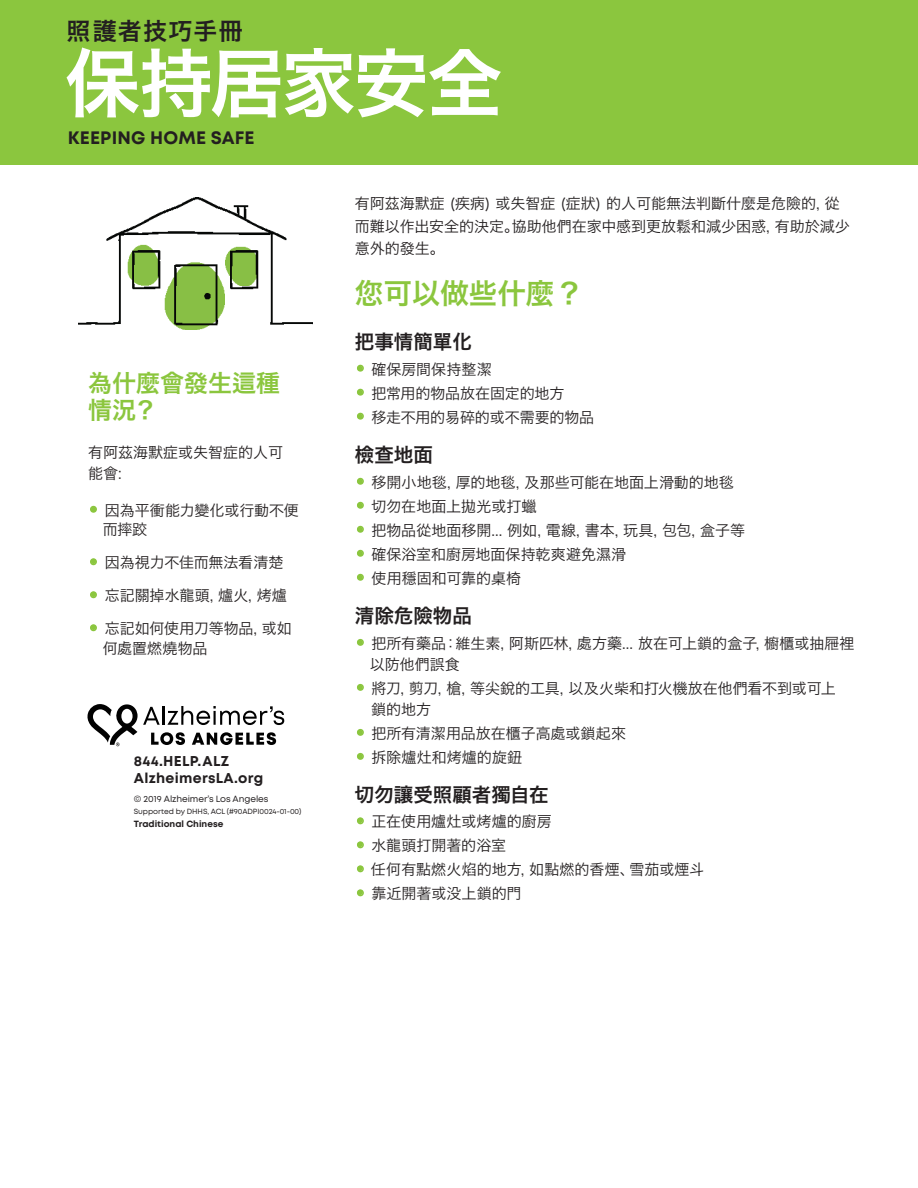
<style>
.page{position:relative;width:918px;height:1188px;background:#fff}
.page>*{position:absolute;margin:0;border:0;box-sizing:border-box;transform-origin:0 0}
.t1{font:75px "Hira Kaku Pro N W6";letter-spacing:-.03em;color:#fff}
.t2{font:28.5px "Hira Kaku Pro N W6";color:#8bc63e}
.t3{font:24px/27px "Hira Kaku Pro N W6";color:#8bc63e}
.t4{font:24px "Hira Kaku Pro N W6";letter-spacing:.05em;color:#231f20}
.t5{font:19.5px "Hira Kaku Pro N W6";color:#231f20}
.t6{font:700 18px "Mont";letter-spacing:.01em;color:#231f20}
.t7{font:15px/21px "Hira Kaku Pro N W3";color:#231f20}
.t8{font:700 14.25px/16.5px "Mont";letter-spacing:.02em;color:#231f20}
.t9{font:9px "Mont";letter-spacing:-.01em;color:#231f20}
.t10{font:700 9px "Mont";color:#231f20}
.t11{font:7.5px "Mont";letter-spacing:-.01em;color:#231f20}
.s1{font-family:"Century Gothic";font-size:18px;color:#8bc63e}
.s2{font-family:"Hiragino Sans GB W6"}
.s3{font-family:"Hiragino Sans GB W3"}
</style>
<div class="page">
<div style="left:0;top:0;width:918px;height:164px;background:#8bc63e"></div>
<img style="left:78px;top:198px;width:235px;height:132px">
<svg style="left:87px;top:704px;width:197px;height:42px"></svg>
<h3 class="t4" style="left:66px;top:9px;width:178px">照護者技巧手冊</h3>
<h1 class="t1" style="left:65px;top:15px;width:439px">保持居家安全</h1>
<p class="t6" style="left:68px;top:126px;width:188px">KEEPING HOME SAFE</p>
<h3 class="t3" style="left:88px;top:368px;width:194px">為什麼會發生這種情況？</h3>
<p class="t7" style="left:88px;top:441px;width:197px">有阿茲海默症或失智症的人可能會:</p>
<p class="t7" style="left:103px;top:499px;width:198px;line-height:19.5px;text-indent:-15px"><span class="s1">•</span> 因為平衝能力變化或行動不便而摔跤</p>
<p class="t7" style="left:88px;top:551px;width:197px"><span class="s1">•</span> 因為視力不佳而無法看清楚</p>
<p class="t7" style="left:88px;top:584px;width:200px"><span class="s1">•</span> 忘記關掉水龍頭, 爐火, 烤爐</p>
<p class="t7" style="left:103px;top:618px;width:190px;line-height:19.5px;text-indent:-15px"><span class="s1">•</span> 忘記如何使用刀等物品, 或如何處置燃燒物品</p>
<p class="t8" style="left:134px;top:753px;width:131px">844.HELP.ALZ<br>AlzheimersLA.org</p>
<p class="t9" style="left:134px;top:793px;width:136px">© 2019 Alzheimer’s Los Angeles</p>
<p class="t11" style="left:134px;top:807px;width:169px">Supported by DHHS, ACL (#90ADPI0024-01-00)</p>
<p class="t10" style="left:134px;top:818px;width:91px">Traditional Chinese</p>
<p class="t7" style="left:355px;top:191px;width:496px;line-height:22.5px">有阿茲海默症 (疾病) 或失智症 (症狀) 的人可能無法判斷什麼是危險的, 從而難以作出安全的決定。協助他們在家中感到更放鬆和減少困惑, 有助於減少意外的發生。</p>
<h2 class="t2" style="left:355px;top:268px;width:230px">您可以做些什麼？</h2>
<h3 class="t5" style="left:355px;top:324px;width:119px">把事情簡單化</h3>
<p class="t7" style="left:355px;top:358px;width:138px"><span class="s1">•</span> 確保房間保持整潔</p>
<p class="t7" style="left:355px;top:382px;width:211px"><span class="s1">•</span> 把常用的物品放在固定的地方</p>
<p class="t7" style="left:355px;top:406px;width:241px"><span class="s1">•</span> 移走不用的易碎的或不需要的物品</p>
<h3 class="t5" style="left:355px;top:437px;width:80px">檢<span class="s2">查</span>地面</h3>
<p class="t7" style="left:355px;top:471px;width:380px"><span class="s1">•</span> 移開小地毯, 厚的地毯, 及那些可能在地面上滑動的地毯</p>
<p class="t7" style="left:355px;top:495px;width:183px"><span class="s1">•</span> 切勿在地面上<span class="s3">拋</span>光或打蠟</p>
<p class="t7" style="left:355px;top:519px;width:392px"><span class="s1">•</span> 把物品從地面移開... 例如, 電線, 書本, 玩具, 包包, 盒子等</p>
<p class="t7" style="left:355px;top:543px;width:273px"><span class="s1">•</span> 確保浴室和廚房地面保持乾爽避免濕滑</p>
<p class="t7" style="left:355px;top:567px;width:168px"><span class="s1">•</span> 使用穩固和可靠的桌椅</p>
<h3 class="t5" style="left:355px;top:598px;width:118px">清除危險物品</h3>
<p class="t7" style="left:370px;top:632px;width:486px;text-indent:-15px"><span class="s1">•</span> 把所有藥品：維生素, 阿斯匹林, 處方藥... 放在可上鎖的盒子, <span class="s3">櫥</span>櫃或抽屜裡以防他們誤食</p>
<p class="t7" style="left:371px;top:677px;width:466px;text-indent:-16px"><span class="s1">•</span> 將刀, 剪刀, 槍, 等尖銳的工具, 以及火柴和打火機放在他們看不到或可上鎖的地方</p>
<p class="t7" style="left:355px;top:722px;width:273px"><span class="s1">•</span> 把所有清潔用品放在櫃子高處或鎖起來</p>
<p class="t7" style="left:355px;top:746px;width:169px"><span class="s1">•</span> 拆除爐灶和烤爐的旋鈕</p>
<h3 class="t5" style="left:355px;top:777px;width:195px">切勿讓受照顧者獨自在</h3>
<p class="t7" style="left:355px;top:810px;width:198px"><span class="s1">•</span> 正在使用爐灶或烤爐的廚房</p>
<p class="t7" style="left:355px;top:834px;width:153px"><span class="s1">•</span> 水龍頭打開著的浴室</p>
<p class="t7" style="left:355px;top:858px;width:351px"><span class="s1">•</span> 任何有點燃火焰的地方, 如點燃的香煙、雪茄或煙斗</p>
<p class="t7" style="left:355px;top:882px;width:168px"><span class="s1">•</span> 靠近開著或没上鎖的門</p>
</div>
